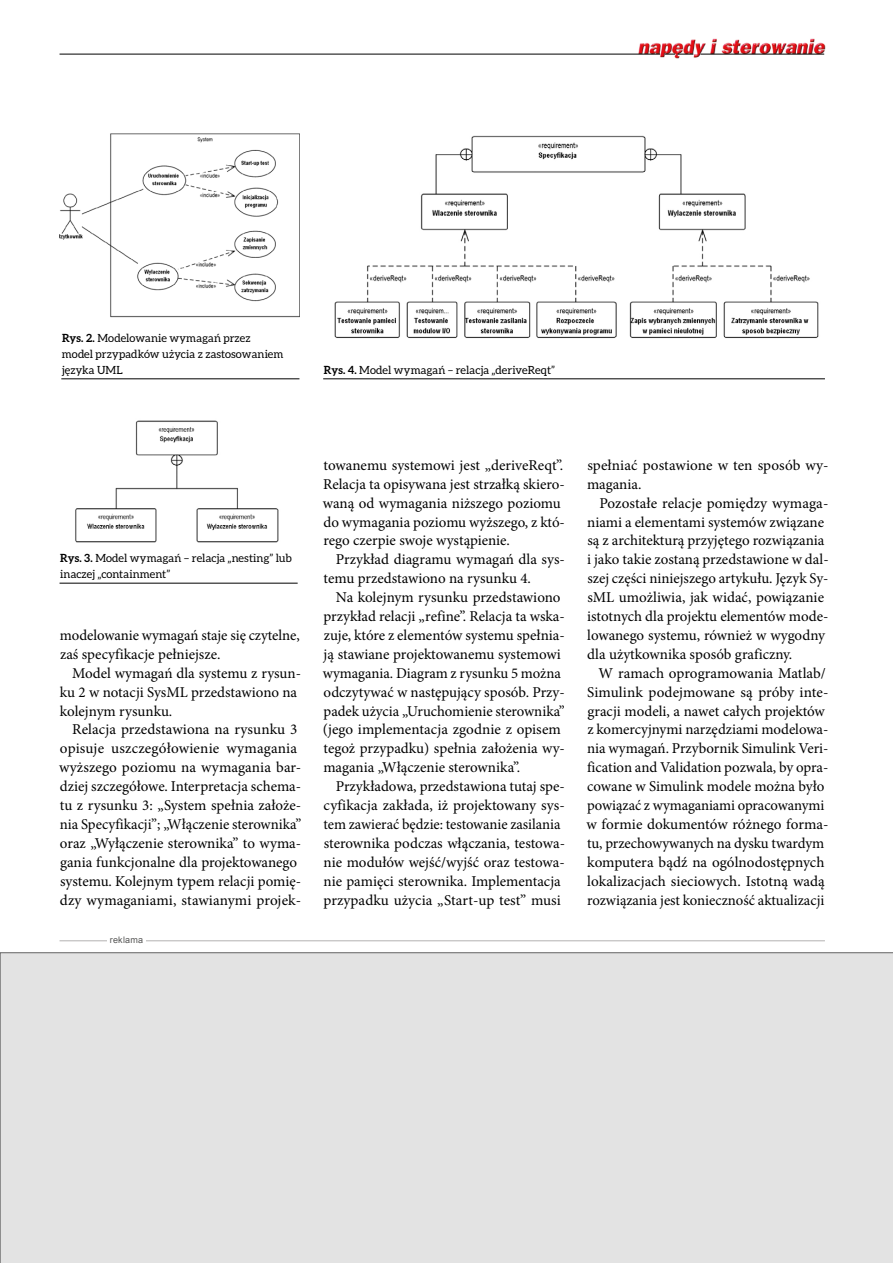
<style>
.page{position:relative;width:893px;height:1263px;background:#fff}
.page>*{position:absolute;margin:0;border:0;box-sizing:border-box;transform-origin:0 0}
.t1{font:15px/18.9px "Minion Pro";color:#000}
.t2{font:11.25px/15.9px "Aleo";letter-spacing:.01em;color:#000}
.t3{font:9px "Arial";letter-spacing:.02em;color:#575756}
.s1{font-weight:700}
</style>
<div class="page">
<img style="left:636px;top:38px;width:190px;height:21px">
<hr style="left:60px;top:54px;width:600px;height:1px;background:#000">
<svg style="left:665px;top:54px;width:28px;height:1px"></svg>
<hr style="left:700px;top:54px;width:124px;height:1px;background:#000">
<hr style="left:60px;top:940px;width:765px;height:1px;background:#b3b2b2">
<div style="left:107px;top:936px;width:39px;height:9px;background:#fff"></div>
<hr style="left:60px;top:583px;width:238px;height:1px;background:#000">
<img style="left:75px;top:420px;width:204px;height:123px">
<hr style="left:323px;top:379px;width:502px;height:1px;background:#000">
<img style="left:334px;top:135px;width:485px;height:203px">
<hr style="left:61px;top:379px;width:238px;height:1px;background:#000">
<img style="left:60px;top:133px;width:240px;height:185px">
<div style="left:0;top:952px;width:893px;height:311px;background:#e3e3e3"></div>
<p class="t2" style="left:62px;top:330px;width:223px"><span class="s1">Rys. 2.</span> Modelowanie wymagań przez model przypadków użycia z zastosowaniem języka UML</p>
<p class="t2" style="left:324px;top:361px;width:233px"><span class="s1">Rys. 4.</span> Model wymagań – relacja „deriveReqt”</p>
<p class="t2" style="left:60px;top:550px;width:233px"><span class="s1">Rys. 3.</span> Model wymagań – relacja „nesting” lub inaczej „containment”</p>
<p class="t1" style="left:60px;top:626px;width:241px">modelowanie wymagań staje się czytelne, zaś specyfikacje pełniejsze.</p>
<p class="t1" style="left:60px;top:664px;width:243px;text-indent:12px">Model wymagań dla systemu z rysun&shy;ku 2 w notacji SysML przedstawiono na kolejnym rysunku.</p>
<p class="t1" style="left:59px;top:720px;width:244px;text-indent:13px">Relacja przedstawiona na rysunku 3 opisuje uszczegółowienie wymagania wyższego poziomu na wymagania bar&shy;dziej szczegółowe. Interpretacja schema&shy;tu z rysunku 3: „System spełnia założe&shy;nia Specyfikacji”; „Włączenie sterownika” oraz „Wyłączenie sterownika” to wyma&shy;gania funkcjonalne dla projektowanego systemu. Kolejnym typem relacji pomię&shy;dzy wymaganiami, stawianymi projek-</p>
<p class="t3" style="left:110px;top:934px;width:35px">reklama</p>
<p class="t1" style="left:323px;top:456px;width:244px">towanemu systemowi jest „deriveReqt”.<br>Relacja ta opisywana jest strzałką skiero&shy;waną od wymagania niższego poziomu do wymagania poziomu wyższego, z któ&shy;rego czerpie swoje wystąpienie.</p>
<p class="t1" style="left:324px;top:550px;width:243px;text-indent:12px">Przykład diagramu wymagań dla sys&shy;temu przedstawiono na rysunku 4.</p>
<p class="t1" style="left:323px;top:588px;width:244px;text-indent:13px">Na kolejnym rysunku przedstawiono przykład relacji „refine”. Relacja ta wska&shy;zuje, które z elementów systemu spełnia&shy;ją stawiane projektowanemu systemowi wymagania. Diagram z rysunku 5 można odczytywać w następujący sposób. Przy&shy;padek użycia „Uruchomienie sterownika” (jego implementacja zgodnie z opisem tegoż przypadku) spełnia założenia wy&shy;magania „Włączenie sterownika”.</p>
<p class="t1" style="left:324px;top:777px;width:243px;text-indent:12px">Przykładowa, przedstawiona tutaj spe&shy;cyfikacja zakłada, iż projektowany sys&shy;tem zawierać będzie: testowanie zasilania sterownika podczas włączania, testowa&shy;nie modułów wejść/wyjść oraz testowa&shy;nie pamięci sterownika. Implementacja przypadku użycia „Start-up test” musi</p>
<p class="t1" style="left:587px;top:456px;width:243px">spełniać postawione w ten sposób wy&shy;magania.</p>
<p class="t1" style="left:587px;top:493px;width:243px;text-indent:12px">Pozostałe relacje pomiędzy wymaga&shy;niami a elementami systemów związane są z architekturą przyjętego rozwiązania i jako takie zostaną przedstawione w dal&shy;szej części niniejszego artykułu. Język Sy&shy;sML umożliwia, jak widać, powiązanie istotnych dla projektu elementów mode&shy;lowanego systemu, również w wygodny dla użytkownika sposób graficzny.</p>
<p class="t1" style="left:587px;top:664px;width:243px;text-indent:12px">W ramach oprogramowania Matlab/ Simulink podejmowane są próby inte&shy;gracji modeli, a nawet całych projektów z komercyjnymi narzędziami modelowa&shy;nia wymagań. Przybornik Simulink Veri&shy;fication and Validation pozwala, by opra&shy;cowane w Simulink modele można było powiązać z wymaganiami opracowanymi w formie dokumentów różnego forma&shy;tu, przechowywanych na dysku twardym komputera bądź na ogólnodostępnych lokalizacjach sieciowych. Istotną wadą rozwiązania jest konieczność aktualizacji</p>
</div>
